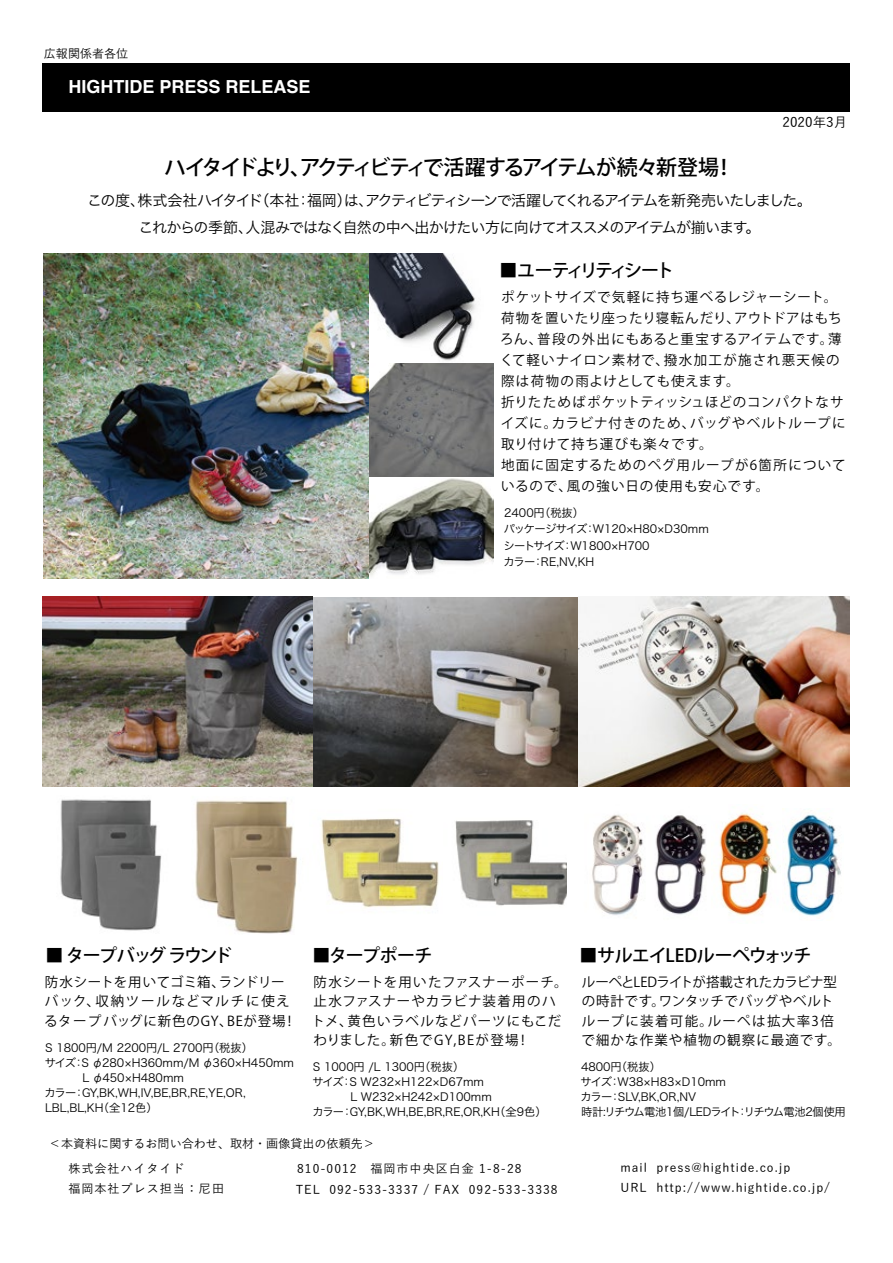
<style>
.page{position:relative;width:893px;height:1263px;background:#fff}
.page>*{position:absolute;margin:0;border:0;box-sizing:border-box;transform-origin:0 0}
.t1{font:500 21px "Koz Go Pro";letter-spacing:-.12em;color:#000}
.t2{font:700 18px "Helvetica";color:#fff}
.t3{font:500 18px "Koz Go Pro";letter-spacing:-.04em;color:#000}
.t4{font:500 18px "Koz Go Pro";letter-spacing:-.17em;color:#000}
.t5{font:500 18px "Koz Go Pro";letter-spacing:-.115em;color:#000}
.t6{font:500 18px "Koz Go Pro";letter-spacing:-.08em;color:#000}
.t7{font:15px/27px "Hira Kaku Pro W3";letter-spacing:-.08em;color:#000;text-align:center}
.t8{font:13.5px/21px "Koz Go Pro";letter-spacing:.06em;color:#000}
.t9{font:500 13.5px "Yu Go";letter-spacing:.005em;color:#000}
.t10{font:500 12px "Yu Go";letter-spacing:.08em;color:#000}
.t11{font:500 12px/25.3px "Yu Go";color:#000}
.t12{font:11.25px/16.5px "Hira Kaku Pro W3";color:#000}
.t13{font:11.25px/15px "Hira Kaku Pro W3";letter-spacing:-.02em;color:#000}
</style>
<div class="page">
<div style="left:42px;top:64px;width:807px;height:48px;background:#000"></div>
<img style="left:195px;top:800px;width:103px;height:134px">
<img style="left:60px;top:799px;width:102px;height:132px">
<img style="left:321px;top:818px;width:118px;height:90px">
<img style="left:455px;top:820px;width:112px;height:86px">
<img style="left:312px;top:597px;width:266px;height:190px">
<img style="left:42px;top:596px;width:270px;height:191px">
<img style="left:578px;top:596px;width:271px;height:191px">
<img style="left:592px;top:814px;width:51px;height:101px">
<img style="left:654px;top:815px;width:52px;height:100px">
<img style="left:719px;top:809px;width:58px;height:107px">
<img style="left:782px;top:808px;width:59px;height:108px">
<img style="left:44px;top:253px;width:325px;height:325px">
<img style="left:369px;top:253px;width:107px;height:108px">
<img style="left:369px;top:478px;width:124px;height:98px">
<img style="left:369px;top:363px;width:124px;height:114px">
<p class="t11" style="left:44px;top:39px;width:86px">広報関係者各位</p>
<h2 class="t2" style="left:68px;top:72px;width:244px">HIGHTIDE PRESS RELEASE</h2>
<p class="t9" style="left:782px;top:110px;width:66px">2020年3月</p>
<h1 class="t1" style="left:164px;top:154px;width:571px">ハイタイドより、アクティビティで活躍するアイテムが続々新登場！</h1>
<p class="t7" style="left:87px;top:185px;width:726px">この度、株式会社ハイタイド（本社：福岡）は、アクティビティシーンで活躍してくれるアイテムを新発売いたしました。これからの季節、人混みではなく自然の中へ出かけたい方に向けてオススメのアイテムが揃います。</p>
<h2 class="t4" style="left:500px;top:258px;width:176px">■ユーティリティシート</h2>
<p class="t8" style="left:500px;top:287px;width:347px">ポケットサイズで気軽に持ち運べるレジャーシート。荷物を置いたり座ったり寝転んだり、アウトドアはもちろん、普段の外出にもあると重宝するアイテムです。薄くて軽いナイロン素材で、撥水加工が施され悪天候の際は荷物の雨よけとしても使えます。<br>折りたためばポケットティッシュほどのコンパクトなサイズに。カラビナ付きのため、バッグやベルトループに取り付けて持ち運びも楽々です。<br>地面に固定するためのペグ用ループが6箇所についているので、風の強い日の使用も安心です。</p>
<p class="t12" style="left:503px;top:503px;width:207px">2400円（税抜）<br>パッケージサイズ：W120×H80×D30mmシートサイズ：W1800×H700<br>カラー：RE,NV,KH</p>
<h2 class="t5" style="left:45px;top:943px;width:188px">■ タープバッグ ラウンド</h2>
<h2 class="t6" style="left:312px;top:943px;width:122px">■タープポーチ</h2>
<h2 class="t3" style="left:579px;top:943px;width:233px">■サルエイLEDルーペウォッチ</h2>
<p class="t8" style="left:44px;top:972px;width:254px;line-height:19.5px">防水シートを用いてゴミ箱、ランドリーバック、収納ツールなどマルチに使えるタープバッグに新色のGY、BEが登場！</p>
<p class="t8" style="left:312px;top:972px;width:257px;line-height:19.5px">防水シートを用いたファスナーポーチ。止水ファスナーやカラビナ装着用のハトメ、黄色いラベルなどパーツにもこだわりました。新色でGY,BEが登場！</p>
<p class="t8" style="left:581px;top:972px;width:261px;line-height:19.5px">ルーペとLEDライトが搭載されたカラビナ型の時計です。ワンタッチでバッグやベルトループに装着可能。ルーペは拡大率3倍で細かな作業や植物の観察に最適です。</p>
<p class="t12" style="left:45px;top:1038px;width:209px">S 1800円/M 2200円/L 2700円（税抜）</p>
<p class="t12" style="left:45px;top:1053px;width:251px">サイズ：S φ280×H360mm/M φ360×H450mm</p>
<p class="t12" style="left:83px;top:1068px;width:103px">L φ450×H480mm</p>
<p class="t12" style="left:45px;top:1083px;width:203px">カラー：GY,BK,WH,IV,BE,BR,RE,YE,OR,</p>
<p class="t12" style="left:45px;top:1098px;width:114px">LBL,BL,KH（全12色）</p>
<p class="t12" style="left:313px;top:1057px;width:153px">S 1000円 /L 1300円（税抜）</p>
<p class="t12" style="left:312px;top:1072px;width:173px">サイズ：S W232×H122×D67mm</p>
<p class="t12" style="left:350px;top:1087px;width:143px">L W232×H242×D100mm</p>
<p class="t12" style="left:312px;top:1102px;width:236px">カラー：GY,BK,WH,BE,BR,RE,OR,KH（全9色）</p>
<p class="t13" style="left:580px;top:1059px;width:267px">4800円（税抜）<br>サイズ：W38×H83×D10mm<br>カラー：SLV,BK,OR,NV<br>時計:リチウム電池1個/LEDライト：リチウム電池2個使用</p>
<p class="t11" style="left:68px;top:1129px;width:308px;text-indent:-20px">＜本資料に関するお問い合わせ、取材・画像貸出の依頼先＞株式会社ハイタイド</p>
<p class="t10" style="left:297px;top:1157px;width:226px">810-0012 福岡市中央区白金 1-8-28</p>
<p class="t10" style="left:620px;top:1156px;width:171px">mail press@hightide.co.jp</p>
<p class="t10" style="left:68px;top:1177px;width:170px">福岡本社プレス担当：尼田　</p>
<p class="t10" style="left:296px;top:1178px;width:263px">TEL 092-533-3337 / FAX 092-533-3338</p>
<p class="t10" style="left:620px;top:1176px;width:211px">URL http://www.hightide.co.jp/</p>
</div>
